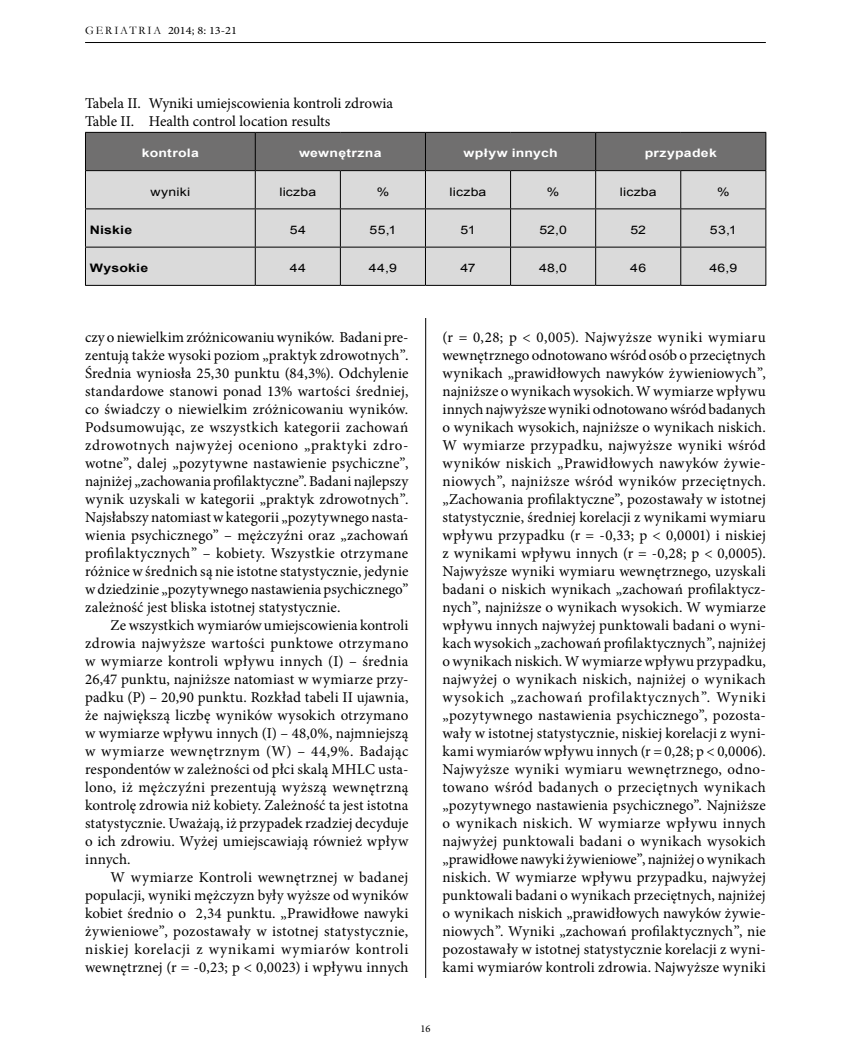
<style>
.page{position:relative;width:851px;height:1063px;background:#fff}
.page>*{position:absolute;margin:0;border:0;box-sizing:border-box;transform-origin:0 0}
.t1{font:15px/18px "Minion Pro";letter-spacing:.005em;color:#000;text-align:justify}
.t2{font:11.7px "Arial";letter-spacing:.015em;color:#000;scale:1.2 1}
.t3{font:700 11.7px "Arial";letter-spacing:.02em;color:#fff;scale:1.2 1}
.t4{font:700 11.7px "Arial";letter-spacing:.015em;color:#000;scale:1.2 1}
.t5{font:11.25px "Minion Pro";color:#000;scale:1.1 1}
.t6{font:10.5px "Minion Pro";color:#000}
.s1{font-family:"Garamond";font-size:11.55px}
</style>
<div class="page">
<hr style="left:425px;top:85px;width:1px;height:893px;background:#000">
<hr style="left:85px;top:42px;width:680px;height:1px;background:#000">
<div style="left:85px;top:85px;width:680px;height:232px;background:#fff"></div>
<div style="left:86px;top:133px;width:679px;height:37px;background:#706f6f"></div>
<div style="left:86px;top:171px;width:679px;height:114px;background:#dadada"></div>
<hr style="left:85px;top:132px;width:170px;height:1px;background:#000">
<hr style="left:85px;top:133px;width:1px;height:37px;background:#000">
<hr style="left:255px;top:132px;width:85px;height:1px;background:#000">
<hr style="left:255px;top:133px;width:1px;height:37px;background:#000">
<hr style="left:340px;top:132px;width:85px;height:1px;background:#000">
<hr style="left:425px;top:132px;width:85px;height:1px;background:#000">
<hr style="left:425px;top:133px;width:1px;height:37px;background:#000">
<hr style="left:510px;top:132px;width:85px;height:1px;background:#000">
<hr style="left:595px;top:132px;width:85px;height:1px;background:#000">
<hr style="left:595px;top:133px;width:1px;height:37px;background:#000">
<hr style="left:680px;top:132px;width:86px;height:1px;background:#000">
<hr style="left:765px;top:133px;width:1px;height:37px;background:#000">
<hr style="left:85px;top:170px;width:170px;height:1px;background:#000">
<hr style="left:85px;top:171px;width:1px;height:37px;background:#000">
<hr style="left:255px;top:170px;width:85px;height:1px;background:#000">
<hr style="left:255px;top:171px;width:1px;height:37px;background:#000">
<hr style="left:340px;top:170px;width:85px;height:1px;background:#000">
<hr style="left:340px;top:171px;width:1px;height:37px;background:#000">
<hr style="left:425px;top:170px;width:85px;height:1px;background:#000">
<hr style="left:425px;top:171px;width:1px;height:37px;background:#000">
<hr style="left:510px;top:170px;width:85px;height:1px;background:#000">
<hr style="left:510px;top:171px;width:1px;height:37px;background:#000">
<hr style="left:595px;top:170px;width:85px;height:1px;background:#000">
<hr style="left:595px;top:171px;width:1px;height:37px;background:#000">
<hr style="left:680px;top:170px;width:86px;height:1px;background:#000">
<hr style="left:680px;top:171px;width:1px;height:37px;background:#000">
<hr style="left:765px;top:171px;width:1px;height:37px;background:#000">
<hr style="left:85px;top:208px;width:170px;height:1px;background:#000">
<hr style="left:85px;top:209px;width:1px;height:38px;background:#000">
<hr style="left:255px;top:208px;width:85px;height:1px;background:#000">
<hr style="left:255px;top:209px;width:1px;height:38px;background:#000">
<hr style="left:340px;top:208px;width:85px;height:1px;background:#000">
<hr style="left:340px;top:209px;width:1px;height:38px;background:#000">
<hr style="left:425px;top:208px;width:85px;height:1px;background:#000">
<hr style="left:425px;top:209px;width:1px;height:38px;background:#000">
<hr style="left:510px;top:208px;width:85px;height:1px;background:#000">
<hr style="left:510px;top:209px;width:1px;height:38px;background:#000">
<hr style="left:595px;top:208px;width:85px;height:1px;background:#000">
<hr style="left:595px;top:209px;width:1px;height:38px;background:#000">
<hr style="left:680px;top:208px;width:86px;height:1px;background:#000">
<hr style="left:680px;top:209px;width:1px;height:38px;background:#000">
<hr style="left:765px;top:209px;width:1px;height:38px;background:#000">
<hr style="left:85px;top:247px;width:170px;height:1px;background:#000">
<hr style="left:85px;top:248px;width:1px;height:37px;background:#000">
<hr style="left:255px;top:247px;width:85px;height:1px;background:#000">
<hr style="left:255px;top:248px;width:1px;height:37px;background:#000">
<hr style="left:340px;top:247px;width:85px;height:1px;background:#000">
<hr style="left:340px;top:248px;width:1px;height:37px;background:#000">
<hr style="left:425px;top:247px;width:85px;height:1px;background:#000">
<hr style="left:425px;top:248px;width:1px;height:37px;background:#000">
<hr style="left:510px;top:247px;width:85px;height:1px;background:#000">
<hr style="left:510px;top:248px;width:1px;height:37px;background:#000">
<hr style="left:595px;top:247px;width:85px;height:1px;background:#000">
<hr style="left:595px;top:248px;width:1px;height:37px;background:#000">
<hr style="left:680px;top:247px;width:86px;height:1px;background:#000">
<hr style="left:680px;top:248px;width:1px;height:37px;background:#000">
<hr style="left:765px;top:248px;width:1px;height:37px;background:#000">
<hr style="left:85px;top:285px;width:170px;height:1px;background:#000">
<hr style="left:255px;top:285px;width:85px;height:1px;background:#000">
<hr style="left:340px;top:285px;width:85px;height:1px;background:#000">
<hr style="left:425px;top:285px;width:85px;height:1px;background:#000">
<hr style="left:510px;top:285px;width:85px;height:1px;background:#000">
<hr style="left:595px;top:285px;width:85px;height:1px;background:#000">
<hr style="left:680px;top:285px;width:86px;height:1px;background:#000">
<p class="t5" style="left:85px;top:23px;width:140px"><span class="s1">GERIATRIA</span> 2014; 8: 13-21</p>
<p class="t1" style="left:85px;top:94px;width:309px">Tabela II. Wyniki umiejscowienia kontroli zdrowia<br>Table II. Health control location results</p>
<p class="t3" style="left:142px;top:146px;width:49px">kontrola</p>
<p class="t3" style="left:299px;top:146px;width:70px">wewnętrzna</p>
<p class="t3" style="left:463px;top:146px;width:80px">wpływ innych</p>
<p class="t3" style="left:644px;top:146px;width:62px">przypadek</p>
<p class="t2" style="left:151px;top:184px;width:34px">wyniki</p>
<p class="t2" style="left:279px;top:184px;width:32px">liczba</p>
<p class="t2" style="left:376px;top:184px;width:12px">%</p>
<p class="t2" style="left:449px;top:184px;width:32px">liczba</p>
<p class="t2" style="left:547px;top:184px;width:12px">%</p>
<p class="t2" style="left:619px;top:184px;width:32px">liczba</p>
<p class="t2" style="left:717px;top:184px;width:12px">%</p>
<p class="t4" style="left:90px;top:222px;width:37px">Niskie</p>
<p class="t2" style="left:290px;top:222px;width:15px">54</p>
<p class="t2" style="left:369px;top:222px;width:24px">55,1</p>
<p class="t2" style="left:460px;top:222px;width:14px">51</p>
<p class="t2" style="left:539px;top:222px;width:24px">52,0</p>
<p class="t2" style="left:630px;top:222px;width:15px">52</p>
<p class="t2" style="left:709px;top:222px;width:24px">53,1</p>
<p class="t4" style="left:90px;top:260px;width:50px">Wysokie</p>
<p class="t2" style="left:290px;top:260px;width:15px">44</p>
<p class="t2" style="left:369px;top:260px;width:25px">44,9</p>
<p class="t2" style="left:460px;top:260px;width:14px">47</p>
<p class="t2" style="left:539px;top:260px;width:25px">48,0</p>
<p class="t2" style="left:630px;top:260px;width:15px">46</p>
<p class="t2" style="left:709px;top:260px;width:25px">46,9</p>
<p class="t1" style="left:85px;top:328px;width:325px">czy o niewielkim zróżnicowaniu wyników. Badani pre&shy;zentują także wysoki poziom „praktyk zdrowotnych”.<br>Średnia wyniosła 25,30 punktu (84,3%). Odchylenie standardowe stanowi ponad 13% wartości średniej, co świadczy o niewielkim zróżnicowaniu wyników.<br>Podsumowując, ze wszystkich kategorii zachowań zdrowotnych najwyżej oceniono „praktyki zdro&shy;wotne”, dalej „pozytywne nastawienie psychiczne”, najniżej „zachowania profilaktyczne”. Badani najlepszy wynik uzyskali w kategorii „praktyk zdrowotnych”.<br>Najsłabszy natomiast w kategorii „pozytywnego nasta&shy;wienia psychicznego” – mężczyźni oraz „zachowań profilaktycznych” – kobiety. Wszystkie otrzymane różnice w średnich są nie istotne statystycznie, jedynie w dziedzinie „pozytywnego nastawienia psychicznego” zależność jest bliska istotnej statystycznie.</p>
<p class="t1" style="left:85px;top:616px;width:325px;text-indent:26px">Ze wszystkich wymiarów umiejscowienia kontroli zdrowia najwyższe wartości punktowe otrzymano w wymiarze kontroli wpływu innych (I) – średnia 26,47 punktu, najniższe natomiast w wymiarze przy&shy;padku (P) – 20,90 punktu. Rozkład tabeli II ujawnia, że największą liczbę wyników wysokich otrzymano w wymiarze wpływu innych (I) – 48,0%, najmniejszą w wymiarze wewnętrznym (W) – 44,9%. Badając respondentów w zależności od płci skalą MHLC usta&shy;lono, iż mężczyźni prezentują wyższą wewnętrzną kontrolę zdrowia niż kobiety. Zależność ta jest istotna statystycznie. Uważają, iż przypadek rzadziej decyduje o ich zdrowiu. Wyżej umiejscawiają również wpływ innych.</p>
<p class="t1" style="left:85px;top:868px;width:325px;text-indent:26px">W wymiarze Kontroli wewnętrznej w badanej populacji, wyniki mężczyzn były wyższe od wyników kobiet średnio o 2,34 punktu. „Prawidłowe nawyki żywieniowe”, pozostawały w istotnej statystycznie, niskiej korelacji z wynikami wymiarów kontroli wewnętrznej (r = -0,23; p &lt; 0,0023) i wpływu innych</p>
<p class="t1" style="left:442px;top:328px;width:325px">(r = 0,28; p &lt; 0,005). Najwyższe wyniki wymiaru wewnętrznego odnotowano wśród osób o przeciętnych wynikach „prawidłowych nawyków żywieniowych”, najniższe o wynikach wysokich. W wymiarze wpływu innych najwyższe wyniki odnotowano wśród badanych o wynikach wysokich, najniższe o wynikach niskich.<br>W wymiarze przypadku, najwyższe wyniki wśród wyników niskich „Prawidłowych nawyków żywie&shy;niowych”, najniższe wśród wyników przeciętnych. „Zachowania profilaktyczne”, pozostawały w istotnej statystycznie, średniej korelacji z wynikami wymiaru wpływu przypadku (r = -0,33; p &lt; 0,0001) i niskiej z wynikami wpływu innych (r = -0,28; p &lt; 0,0005).<br>Najwyższe wyniki wymiaru wewnętrznego, uzyskali badani o niskich wynikach „zachowań profilaktycz&shy;nych”, najniższe o wynikach wysokich. W wymiarze wpływu innych najwyżej punktowali badani o wyni&shy;kach wysokich „zachowań profilaktycznych”, najniżej o wynikach niskich. W wymiarze wpływu przypadku, najwyżej o wynikach niskich, najniżej o wynikach wysokich „zachowań profilaktycznych”. Wyniki „pozytywnego nastawienia psychicznego”, pozosta&shy;wały w istotnej statystycznie, niskiej korelacji z wyni&shy;kami wymiarów wpływu innych (r = 0,28; p &lt; 0,0006).<br>Najwyższe wyniki wymiaru wewnętrznego, odno&shy;towano wśród badanych o przeciętnych wynikach „pozytywnego nastawienia psychicznego”. Najniższe o wynikach niskich. W wymiarze wpływu innych najwyżej punktowali badani o wynikach wysokich „prawidłowe nawyki żywieniowe”, najniżej o wynikach niskich. W wymiarze wpływu przypadku, najwyżej punktowali badani o wynikach przeciętnych, najniżej o wynikach niskich „prawidłowych nawyków żywie&shy;niowych”. Wyniki „zachowań profilaktycznych”, nie pozostawały w istotnej statystycznie korelacji z wyni&shy;kami wymiarów kontroli zdrowia. Najwyższe wyniki</p>
<p class="t6" style="left:420px;top:1022px;width:12px">16</p>
</div>
